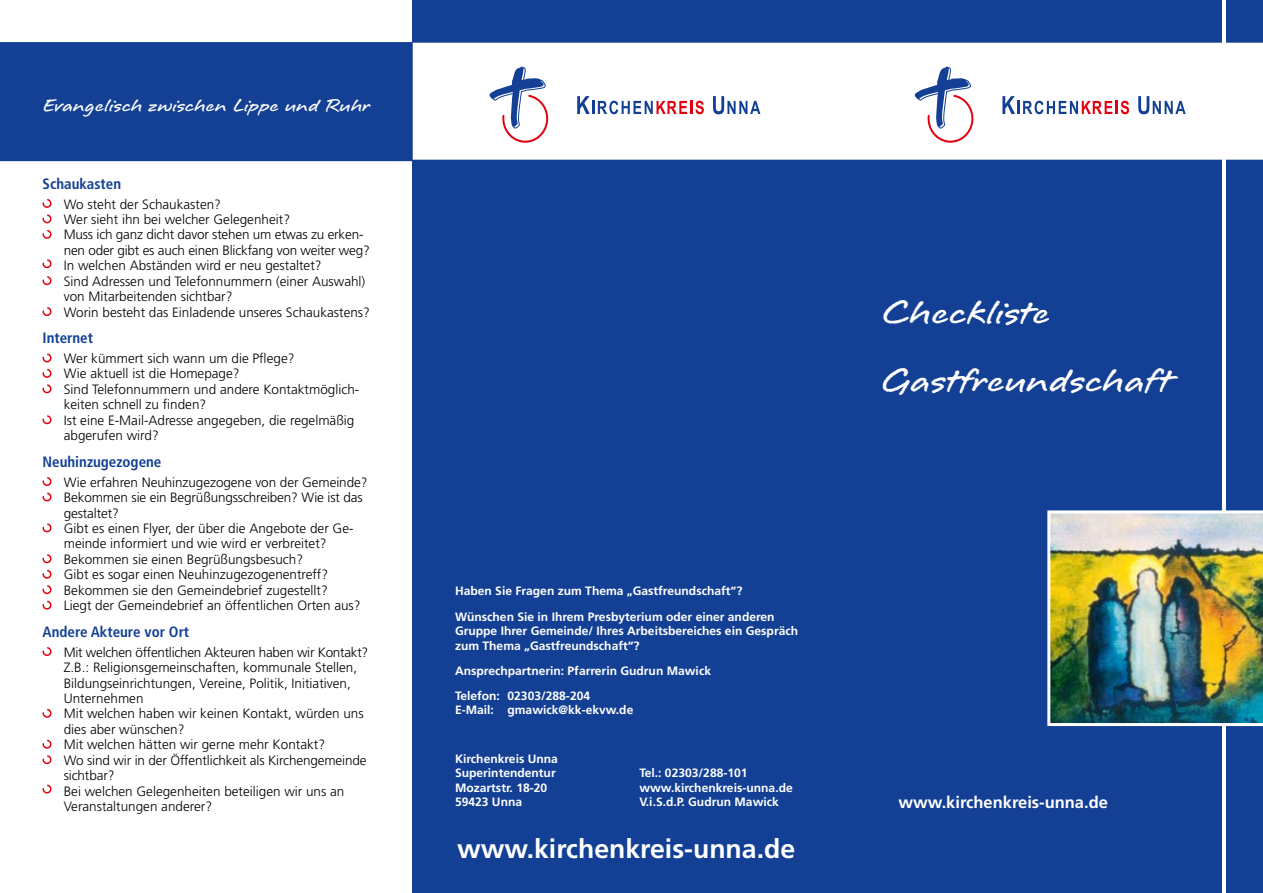
<style>
.page{position:relative;width:1263px;height:893px;background:#fff}
.page>*{position:absolute;margin:0;border:0;box-sizing:border-box;transform-origin:0 0}
.t1{font:700 45px/67.9px "Longhand";color:#fff}
.t2{font:700 26.7px "Frutiger";color:#fff}
.t3{font:700 23.7px "Longhand";color:#fff}
.t4{font:700 16.5px "Frutiger";color:#fff}
.t5{font:700 condensed 15px "Frutiger";color:#134094}
.t6{font:300 13.5px/15.5px "Frutiger";color:#000}
.t7{font:700 12.15px/14.5px "Frutiger";color:#fff}
</style>
<div class="page">
<div style="left:412px;top:0;width:851px;height:893px;background:#134094"></div>
<div style="left:412px;top:43px;width:851px;height:117px;background:#fff"></div>
<hr style="left:1222px;top:0;width:3px;height:893px;background:#fff">
<svg style="left:914px;top:67px;width:60px;height:76px"></svg>
<svg style="left:1002px;top:96px;width:127px;height:18px"></svg>
<svg style="left:1138px;top:96px;width:48px;height:18px"></svg>
<svg style="left:489px;top:67px;width:59px;height:76px"></svg>
<svg style="left:577px;top:96px;width:127px;height:18px"></svg>
<svg style="left:713px;top:96px;width:47px;height:18px"></svg>
<div style="left:0;top:42px;width:412px;height:119px;background:#134094"></div>
<img style="left:1047px;top:510px;width:216px;height:216px">
<svg style="left:42px;top:199px;width:9px;height:40px"></svg>
<svg style="left:42px;top:259px;width:9px;height:9px"></svg>
<svg style="left:42px;top:276px;width:9px;height:9px"></svg>
<svg style="left:42px;top:307px;width:9px;height:9px"></svg>
<svg style="left:42px;top:353px;width:9px;height:41px"></svg>
<svg style="left:42px;top:415px;width:9px;height:9px"></svg>
<svg style="left:42px;top:477px;width:9px;height:9px"></svg>
<svg style="left:42px;top:492px;width:9px;height:10px"></svg>
<svg style="left:42px;top:523px;width:9px;height:10px"></svg>
<svg style="left:42px;top:554px;width:9px;height:40px"></svg>
<svg style="left:42px;top:600px;width:9px;height:10px"></svg>
<svg style="left:42px;top:647px;width:9px;height:9px"></svg>
<svg style="left:42px;top:709px;width:9px;height:9px"></svg>
<svg style="left:42px;top:739px;width:9px;height:25px"></svg>
<svg style="left:42px;top:784px;width:9px;height:10px"></svg>
<h3 class="t3" style="left:43px;top:94px;width:329px">Evangelisch zwischen Lippe und Ruhr</h3>
<p class="t5" style="left:43px;top:174px;width:80px">Schaukasten</p>
<p class="t6" style="left:64px;top:196px;width:308px">Wo steht der Schaukasten?<br>Wer sieht ihn bei welcher Gelegenheit?<br>Muss ich ganz dicht davor stehen um etwas zu erken&shy;nen oder gibt es auch einen Blickfang von weiter weg?<br>In welchen Abständen wird er neu gestaltet?<br>Sind Adressen und Telefonnummern (einer Auswahl) von Mitarbeitenden sichtbar?<br>Worin besteht das Einladende unseres Schaukastens?</p>
<p class="t5" style="left:43px;top:329px;width:52px">Internet</p>
<p class="t6" style="left:64px;top:351px;width:297px">Wer kümmert sich wann um die Pflege?<br>Wie aktuell ist die Homepage?<br>Sind Telefonnummern und andere Kontaktmöglich&shy;keiten schnell zu finden?<br>Ist eine E-Mail-Adresse angegeben, die regelmäßig abgerufen wird?</p>
<p class="t5" style="left:43px;top:453px;width:120px">Neuhinzugezogene</p>
<p class="t6" style="left:64px;top:474px;width:305px">Wie erfahren Neuhinzugezogene von der Gemeinde?<br>Bekommen sie ein Begrüßungsschreiben? Wie ist das gestaltet?<br>Gibt es einen Flyer, der über die Angebote der Ge&shy;meinde informiert und wie wird er verbreitet?<br>Bekommen sie einen Begrüßungsbesuch?<br>Gibt es sogar einen Neuhinzugezogenentreff?<br>Bekommen sie den Gemeindebrief zugestellt?<br>Liegt der Gemeindebrief an öffentlichen Orten aus?</p>
<p class="t5" style="left:43px;top:623px;width:148px">Andere Akteure vor Ort</p>
<p class="t6" style="left:64px;top:644px;width:306px">Mit welchen öffentlichen Akteuren haben wir Kontakt?<br>Z.B.: Religionsgemeinschaften, kommunale Stellen, Bildungseinrichtungen, Vereine, Politik, Initiativen, Unternehmen<br>Mit welchen haben wir keinen Kontakt, würden uns dies aber wünschen?<br>Mit welchen hätten wir gerne mehr Kontakt?<br>Wo sind wir in der Öffentlichkeit als Kirchengemeinde sichtbar?<br>Bei welchen Gelegenheiten beteiligen wir uns an Veranstaltungen anderer?</p>
<p class="t7" style="left:455px;top:579px;width:321px;line-height:25.2px">Haben Sie Fragen zum Thema „Gastfreundschaft“?<br>Wünschen Sie in Ihrem Presbyterium oder einer anderen</p>
<p class="t7" style="left:455px;top:624px;width:345px">Gruppe Ihrer Gemeinde/ Ihres Arbeitsbereiches ein Gespräch zum Thema „Gastfreundschaft“?</p>
<p class="t7" style="left:455px;top:658px;width:258px;line-height:25.2px">Ansprechpartnerin: Pfarrerin Gudrun Mawick<br>Telefon: 02303/288-204</p>
<p class="t7" style="left:455px;top:703px;width:180px">E-Mail: gmawick@kk-ekvw.de</p>
<p class="t7" style="left:455px;top:751px;width:104px">Kirchenkreis Unna<br>Superintendentur<br>Mozartstr. 18-20<br>59423 Unna</p>
<p class="t7" style="left:639px;top:766px;width:155px">Tel.: 02303/288-101 www.kirchenkreis-unna.de<br>V.i.S.d.P. Gudrun Mawick</p>
<h2 class="t2" style="left:457px;top:833px;width:340px">www.kirchenkreis-unna.de</h2>
<h1 class="t1" style="left:880px;top:279px;width:293px">Checkliste<br>Gastfreundschaft</h1>
<p class="t4" style="left:899px;top:792px;width:211px">www.kirchenkreis-unna.de</p>
</div>
